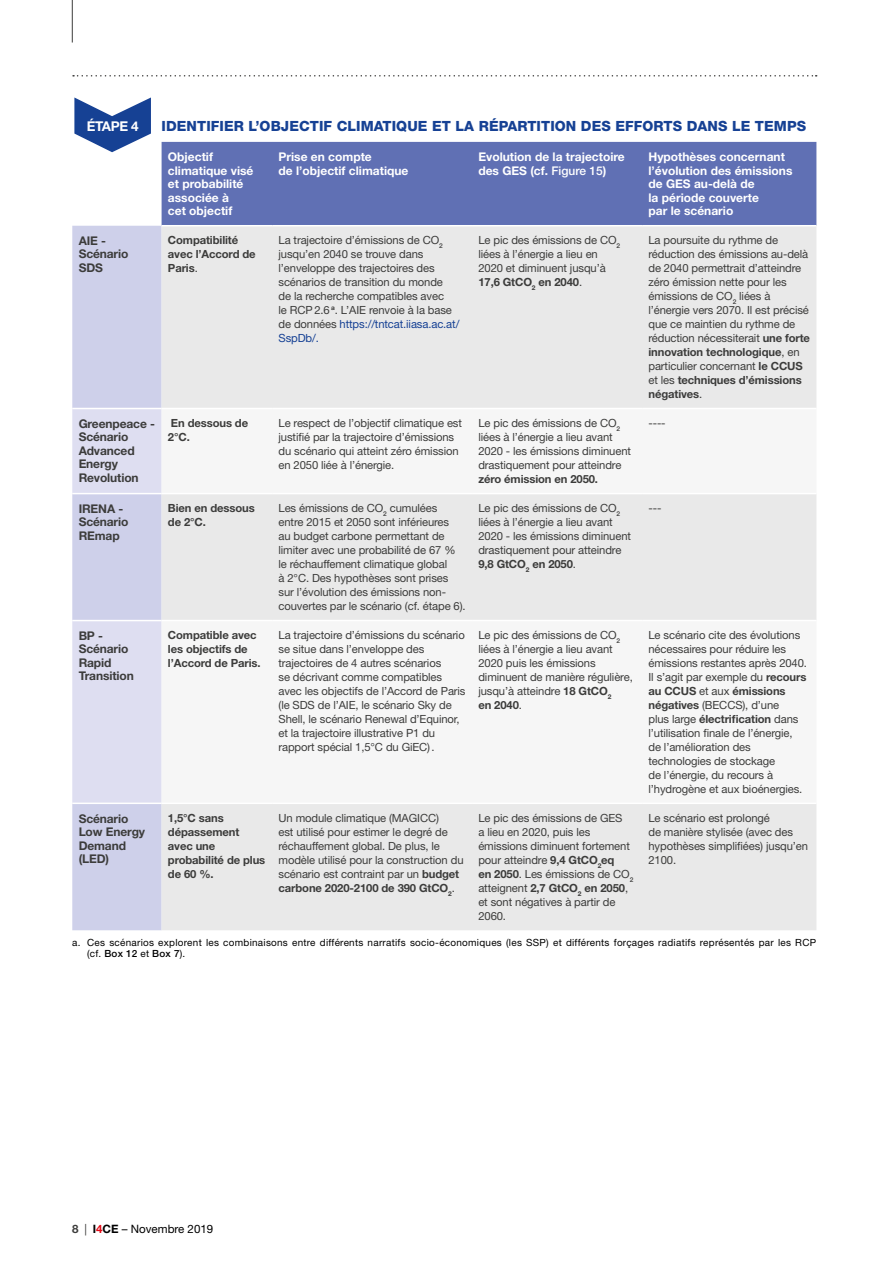
<style>
.page{position:relative;width:893px;height:1263px;background:#fff}
.page>*{position:absolute;margin:0;border:0;box-sizing:border-box;transform-origin:0 0}
.t1{font:800 14.1px "Helvetica Neue LT Std";letter-spacing:.005em;color:#164194}
.t2{font:700 13.5px "Helvetica Neue LT Std";letter-spacing:-.03em;color:#fff}
.t3{font:700 12px/13.5px "Helvetica Neue LT Std";color:#fff}
.t4{font:700 12px/13.5px "Helvetica Neue LT Std";letter-spacing:-.01em;color:#3c3c3b}
.t5{font:11.55px "Helvetica Neue LT Std";color:#000}
.t6{font:11.25px/14px "Helvetica Neue LT Std";letter-spacing:-.01em;color:#3c3c3b}
.t7{font:700 11.25px/14px "Helvetica Neue LT Std";letter-spacing:-.01em;color:#3c3c3b}
.t8{font:9.9px/11.2px "Helvetica Neue LT Std";letter-spacing:.03em;color:#000}
.s1{font-weight:500}
.s2{font-weight:400}
.s3{color:#164194}
.s4{font-weight:700}
.s5{font-weight:700;color:#3c3c3b}
.s6{color:#3c3c3b}
.s7{font-weight:700;color:#e30613}
</style>
<div class="page">
<div style="left:162px;top:142px;width:654px;height:83px;background:#6070b4"></div>
<div style="left:72px;top:226px;width:90px;height:704px;background:#ced0ea"></div>
<div style="left:162px;top:226px;width:654px;height:704px;background:#e9e9e9"></div>
<svg style="left:72px;top:409px;width:90px;height:393px"></svg>
<svg style="left:162px;top:409px;width:654px;height:393px;fill:#f6f6f6"></svg>
<hr style="left:72px;top:408px;width:90px;height:1px;background:#fff">
<hr style="left:162px;top:408px;width:110px;height:1px;background:#fff">
<hr style="left:272px;top:408px;width:200px;height:1px;background:#fff">
<hr style="left:472px;top:408px;width:170px;height:1px;background:#fff">
<hr style="left:642px;top:408px;width:174px;height:1px;background:#fff">
<hr style="left:72px;top:493px;width:90px;height:1px;background:#fff">
<hr style="left:162px;top:493px;width:110px;height:1px;background:#fff">
<hr style="left:272px;top:493px;width:200px;height:1px;background:#fff">
<hr style="left:472px;top:493px;width:170px;height:1px;background:#fff">
<hr style="left:642px;top:493px;width:174px;height:1px;background:#fff">
<hr style="left:72px;top:620px;width:90px;height:1px;background:#fff">
<hr style="left:162px;top:620px;width:110px;height:1px;background:#fff">
<hr style="left:272px;top:620px;width:200px;height:1px;background:#fff">
<hr style="left:472px;top:620px;width:170px;height:1px;background:#fff">
<hr style="left:642px;top:620px;width:174px;height:1px;background:#fff">
<hr style="left:72px;top:802px;width:90px;height:2px;background:#fff">
<hr style="left:162px;top:802px;width:110px;height:2px;background:#fff">
<hr style="left:272px;top:802px;width:200px;height:2px;background:#fff">
<hr style="left:472px;top:802px;width:170px;height:2px;background:#fff">
<hr style="left:642px;top:802px;width:174px;height:2px;background:#fff">
<svg style="left:74px;top:97px;width:77px;height:55px"></svg>
<hr style="left:72px;top:0;width:1px;height:43px;background:#3c3c3b">
<svg style="left:73px;top:75px;width:744px;height:2px"></svg>
<p class="t2" style="left:87px;top:118px;width:53px">ÉTAPE 4</p>
<p class="t1" style="left:162px;top:118px;width:646px">IDENTIFIER L’OBJECTIF CLIMATIQUE ET LA RÉPARTITION DES EFFORTS DANS LE TEMPS</p>
<p class="t3" style="left:168px;top:150px;width:87px">Objectif climatique visé et probabilité associée à<br>cet objectif</p>
<p class="t3" style="left:279px;top:150px;width:131px">Prise en compte<br>de l’objectif climatique</p>
<p class="t3" style="left:478px;top:150px;width:148px">Evolution de la trajectoire des GES (cf. <span class="s1">Figure 15</span>)</p>
<p class="t3" style="left:648px;top:150px;width:145px">Hypothèses concernant l’évolution des émissions de GES au-delà de<br>la période couverte<br>par le scénario</p>
<p class="t4" style="left:79px;top:234px;width:51px">AIE -<br>Scénario<br>SDS</p>
<p class="t7" style="left:168px;top:233px;width:89px">Compatibilité avec l’Accord de<br>Paris<span class="s2">.</span></p>
<p class="t6" style="left:278px;top:233px;width:182px">La trajectoire d’émissions de CO<sub>2 </sub>jusqu’en 2040 se trouve dans l’enveloppe des trajectoires des scénarios de transition du monde<br>de la recherche compatibles avec<br>le RCP 2.6 <sup>a</sup>. L’AIE renvoie à la base de données <span class="s3">https://tntcat.iiasa.ac.at/<br>SspDb/.</span></p>
<p class="t6" style="left:478px;top:233px;width:143px">Le pic des émissions de CO<sub>2 </sub>liées à l’énergie a lieu en<br>2020 et diminuent jusqu’à<br><span class="s4">17,6 GtCO</span><sub>2</sub> <span class="s4">en 2040</span>.</p>
<p class="t6" style="left:648px;top:233px;width:163px">La poursuite du rythme de réduction des émissions au-delà de 2040 permettrait d’atteindre zéro émission nette pour les émissions de CO<sub>2</sub> liées à l’énergie vers 2070. Il est précisé que ce maintien du rythme de réduction nécessiterait <span class="s4">une forte innovation technologique</span>, en particulier concernant <span class="s4">le CCUS </span>et les <span class="s4">techniques d’émissions négatives</span>.</p>
<p class="t4" style="left:79px;top:416px;width:78px">Greenpeace -<br>Scénario<br>Advanced<br>Energy<br>Revolution</p>
<p class="t7" style="left:168px;top:416px;width:82px">En dessous de<br>2°C.</p>
<p class="t6" style="left:279px;top:416px;width:185px">Le respect de l’objectif climatique est justifié par la trajectoire d’émissions du scénario qui atteint zéro émission en 2050 liée à l’énergie.</p>
<p class="t6" style="left:478px;top:416px;width:154px">Le pic des émissions de CO<sub>2 </sub>liées à l’énergie a lieu avant<br>2020 - les émissions diminuent drastiquement pour atteindre</p>
<p class="t6" style="left:648px;top:416px;width:19px">----</p>
<p class="t7" style="left:478px;top:472px;width:121px">zéro émission en 2050.</p>
<p class="t4" style="left:79px;top:501px;width:51px">IRENA -<br>Scénario<br>REmap</p>
<p class="t7" style="left:168px;top:501px;width:88px">Bien en dessous de 2°C.</p>
<p class="t6" style="left:279px;top:501px;width:189px">Les émissions de CO<sub>2</sub> cumulées<br>entre 2015 et 2050 sont inférieures<br>au budget carbone permettant de limiter avec une probabilité de 67 % le réchauffement climatique global<br>à 2°C. Des hypothèses sont prises sur l’évolution des émissions non&shy;couvertes par le scénario (cf. étape 6).</p>
<p class="t6" style="left:478px;top:501px;width:154px">Le pic des émissions de CO<sub>2 </sub>liées à l’énergie a lieu avant<br>2020 - les émissions diminuent drastiquement pour atteindre<br><span class="s4">9,8 GtCO</span><sub>2</sub> <span class="s4">en 2050</span>.</p>
<p class="t6" style="left:648px;top:501px;width:14px">---</p>
<p class="t4" style="left:79px;top:628px;width:57px">BP -<br>Scénario<br>Rapid<br>Transition</p>
<p class="t7" style="left:168px;top:628px;width:94px">Compatible avec les objectifs de l’Accord de Paris.</p>
<p class="t6" style="left:279px;top:628px;width:189px">La trajectoire d’émissions du scénario se situe dans l’enveloppe des trajectoires de 4 autres scénarios<br>se décrivant comme compatibles avec les objectifs de l’Accord de Paris (le SDS de l’AIE, le scénario Sky de Shell, le scénario Renewal d’Equinor, et la trajectoire illustrative P1 du rapport spécial 1,5°C du GiEC).</p>
<p class="t6" style="left:478px;top:628px;width:156px">Le pic des émissions de CO<sub>2 </sub>liées à l’énergie a lieu avant<br>2020 puis les émissions diminuent de manière régulière, jusqu’à atteindre <span class="s4">18 GtCO</span><sub>2<br></sub><span class="s4">en 2040</span>.</p>
<p class="t6" style="left:648px;top:628px;width:160px">Le scénario cite des évolutions nécessaires pour réduire les émissions restantes après 2040.<br>Il s’agit par exemple du <span class="s4">recours au CCUS</span> et aux <span class="s4">émissions négatives</span> (BECCS), d’une<br>plus large <span class="s4">électrification</span> dans l’utilisation finale de l’énergie, de l’amélioration des technologies de stockage<br>de l’énergie, du recours à l’hydrogène et aux bioénergies.</p>
<p class="t4" style="left:79px;top:811px;width:68px">Scénario<br>Low Energy<br>Demand (LED)</p>
<p class="t7" style="left:168px;top:811px;width:99px">1,5°C sans dépassement avec une probabilité de plus de 60 %.</p>
<p class="t6" style="left:279px;top:811px;width:187px">Un module climatique (MAGICC)<br>est utilisé pour estimer le degré de réchauffement global. De plus, le modèle utilisé pour la construction du scénario est contraint par un <span class="s4">budget carbone 2020-2100 de 390 GtCO</span><sub>2</sub>.</p>
<p class="t6" style="left:478px;top:811px;width:156px">Le pic des émissions de GES<br>a lieu en 2020, puis les émissions diminuent fortement pour atteindre <span class="s4">9,4 GtCO</span><sub>2</sub><span class="s4">eq<br>en 2050</span>. Les émissions de CO<sub>2 </sub>atteignent <span class="s4">2,7 GtCO</span><sub>2</sub> <span class="s4">en 2050</span>, et sont négatives à partir de<br>2060.</p>
<p class="t6" style="left:648px;top:811px;width:161px">Le scénario est prolongé<br>de manière stylisée (avec des hypothèses simplifiées) jusqu’en<br>2100.</p>
<p class="t8" style="left:87px;top:936px;width:730px;text-indent:-15px">a. Ces scénarios explorent les combinaisons entre différents narratifs socio-économiques (les SSP) et différents forçages radiatifs représentés par les RCP (cf. <span class="s1">Box 12</span> et <span class="s1">Box 7</span>).</p>
<p class="t5" style="left:72px;top:1222px;width:142px"><span class="s5">8</span> <span class="s6">|</span> <span class="s4">I</span><span class="s7">4</span><span class="s4">CE</span> – Novembre 2019</p>
</div>
